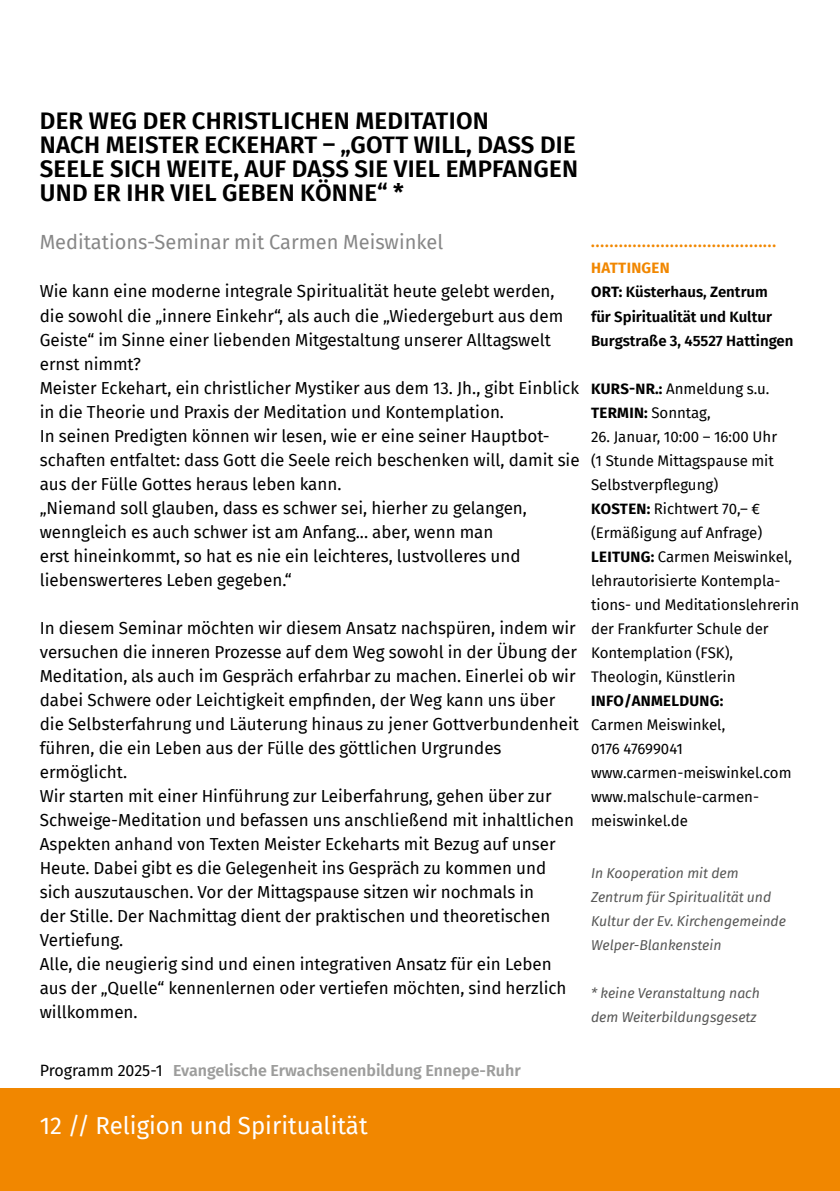
<style>
.page{position:relative;width:840px;height:1191px;background:#fff}
.page>*{position:absolute;margin:0;border:0;box-sizing:border-box;transform-origin:0 0}
.t1{font:600 24px/24px "Fira Sans";letter-spacing:.01em;color:#000}
.t2{font:24px "Fira Sans";color:#fff}
.t3{font:20px "Fira Sans";color:#878787}
.t4{font:17px/24px "Fira Sans";color:#000}
.t5{font:600 16px "Fira Sans";color:#9d9d9c}
.t6{font:15px/24px "Fira Sans";color:#000}
.t7{font:600 15px/24px "Fira Sans";color:#000}
.t8{font:700 15px/26px "Fira Sans";letter-spacing:.02em;color:#f18700}
.t9{font:700 15px "Fira Sans";letter-spacing:.02em;color:#000}
.t10{font:italic 14px/24px "Fira Sans";color:#575756}
.s1{font-weight:700}
.s2{font-weight:400;color:#000}
</style>
<div class="page">
<hr style="left:839px;top:1089px;width:1px;height:102px;background:#f18700">
<div style="left:0;top:1089px;width:839px;height:102px;background:#f18700"></div>
<h1 class="t1" style="left:40px;top:108px;width:539px">DER WEG DER CHRISTLICHEN MEDITATION<br>NACH MEISTER ECKEHART – „GOTT WILL, DASS DIE SEELE SICH WEITE, AUF DASS SIE VIEL EMPFANGEN UND ER IHR VIEL GEBEN KÖNNE“ *</h1>
<p class="t3" style="left:40px;top:227px;width:405px">Meditations-Seminar mit Carmen Meiswinkel</p>
<p class="t4" style="left:40px;top:279px;width:541px">Wie kann eine moderne integrale Spiritualität heute gelebt werden, die sowohl die „innere Einkehr“, als auch die „Wiedergeburt aus dem Geiste“ im Sinne einer liebenden Mitgestaltung unserer Alltagswelt ernst nimmt?<br>Meister Eckehart, ein christlicher Mystiker aus dem 13. Jh., gibt Einblick in die Theorie und Praxis der Meditation und Kontemplation.<br>In seinen Predigten können wir lesen, wie er eine seiner Hauptbot&shy;schaften entfaltet: dass Gott die Seele reich beschenken will, damit sie aus der Fülle Gottes heraus leben kann.<br>„Niemand soll glauben, dass es schwer sei, hierher zu gelangen, wenngleich es auch schwer ist am Anfang... aber, wenn man<br>erst hineinkommt, so hat es nie ein leichteres, lustvolleres und liebenswerteres Leben gegeben.“</p>
<p class="t4" style="left:40px;top:615px;width:540px">In diesem Seminar möchten wir diesem Ansatz nachspüren, indem wir versuchen die inneren Prozesse auf dem Weg sowohl in der Übung der Meditation, als auch im Gespräch erfahrbar zu machen. Einerlei ob wir dabei Schwere oder Leichtigkeit empfinden, der Weg kann uns über die Selbsterfahrung und Läuterung hinaus zu jener Gottverbundenheit führen, die ein Leben aus der Fülle des göttlichen Urgrundes ermöglicht.<br>Wir starten mit einer Hinführung zur Leiberfahrung, gehen über zur Schweige-Meditation und befassen uns anschließend mit inhaltlichen Aspekten anhand von Texten Meister Eckeharts mit Bezug auf unser Heute. Dabei gibt es die Gelegenheit ins Gespräch zu kommen und sich auszutauschen. Vor der Mittagspause sitzen wir nochmals in<br>der Stille. Der Nachmittag dient der praktischen und theoretischen Vertiefung.<br>Alle, die neugierig sind und einen integrativen Ansatz für ein Leben aus der „Quelle“ kennenlernen oder vertiefen möchten, sind herzlich willkommen.</p>
<p class="t8" style="left:590px;top:228px;width:186px">........................................<br>HATTINGEN</p>
<p class="t7" style="left:590px;top:279px;width:204px"><span class="s1">ORT:</span> Küsterhaus, Zentrum<br>für Spiritualität und Kultur<br>Burgstraße 3, 45527 Hattingen</p>
<p class="t6" style="left:590px;top:376px;width:180px"><span class="s1">KURS-NR.:</span> Anmeldung s.u.<br><span class="s1">TERMIN:</span> Sonntag,</p>
<p class="t6" style="left:590px;top:424px;width:210px">26. Januar, 10:00 – 16:00 Uhr<br>(1 Stunde Mittagspause mit<br>Selbstverpflegung)<br><span class="s1">KOSTEN:</span> Richtwert 70,– € (Ermäßigung auf Anfrage)<br><span class="s1">LEITUNG:</span> Carmen Meiswinkel, lehrautorisierte Kontempla&shy;tions- und Meditationslehrerin der Frankfurter Schule der<br>Kontemplation (FSK),<br>Theologin, Künstlerin</p>
<p class="t9" style="left:590px;top:688px;width:134px">INFO/ANMELDUNG:</p>
<p class="t6" style="left:590px;top:712px;width:202px">Carmen Meiswinkel,<br>0176 47699041 www.carmen-meiswinkel.com www.malschule-carmen&shy;meiswinkel.de</p>
<p class="t10" style="left:590px;top:860px;width:196px">In Kooperation mit dem<br>Zentrum für Spiritualität und<br>Kultur der Ev. Kirchengemeinde<br>Welper-Blankenstein</p>
<p class="t10" style="left:590px;top:980px;width:170px">* keine Veranstaltung nach dem Weiterbildungsgesetz</p>
<p class="t5" style="left:40px;top:1057px;width:482px"><span class="s2">Programm 2025-1</span> Evangelische Erwachsenenbildung Ennepe-Ruhr</p>
<h1 class="t2" style="left:40px;top:1107px;width:329px">12 // Religion und Spiritualität</h1>
</div>
